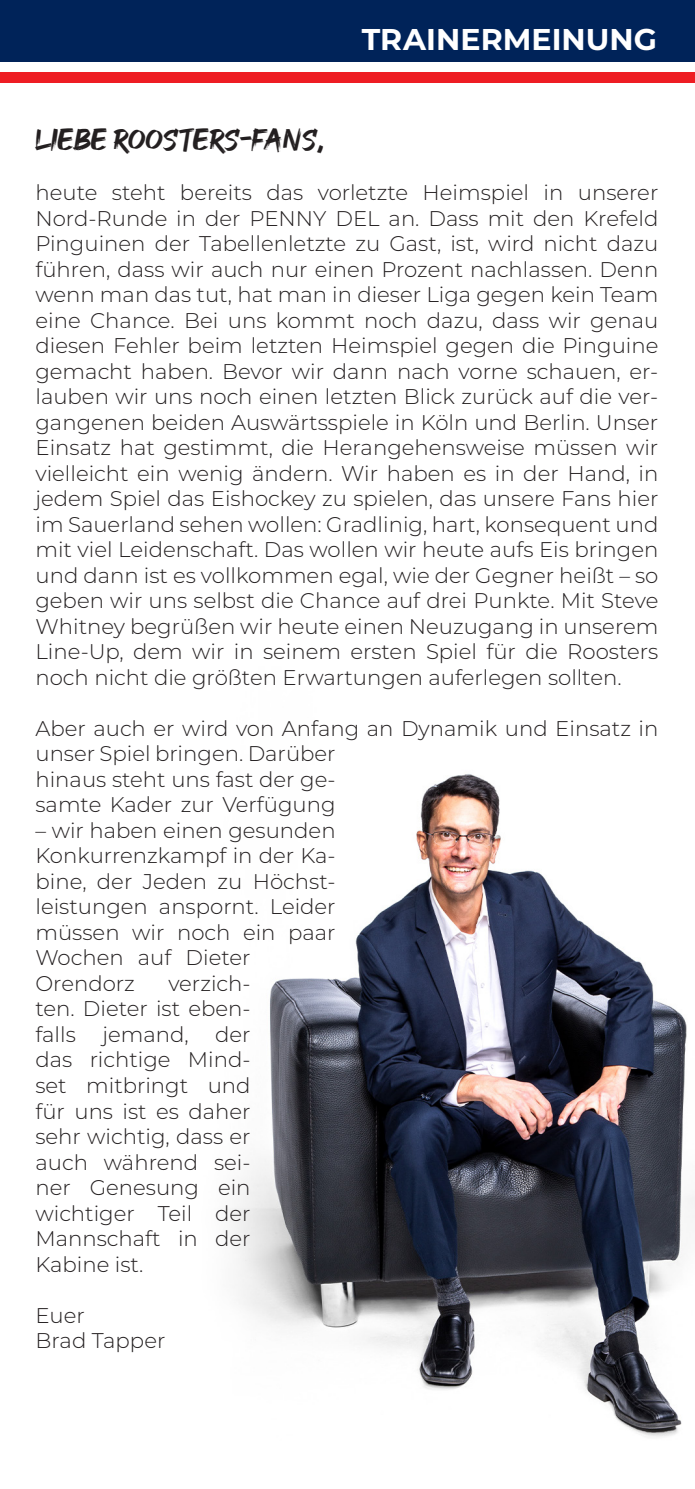
<style>
.page{position:relative;width:695px;height:1489px;background:#fff}
.page>*{position:absolute;margin:0;border:0;box-sizing:border-box;transform-origin:0 0}
.t1{font:30px "GOODBRUSH";color:#231f20}
.t2{font:700 30px "Montserrat";color:#fff}
.t3{font:300 21.25px/25.5px "Montserrat";color:#231f20;text-align:justify}
</style>
<div class="page">
<div style="left:0;top:0;width:694px;height:62px;background:#002359"></div>
<img style="left:232px;top:774px;width:462px;height:663px">
<div style="left:0;top:72px;width:694px;height:11px;background:#ee1d23"></div>
<p class="t2" style="left:362px;top:18px;width:296px">TRAINERMEINUNG</p>
<p class="t1" style="left:35px;top:122px;width:289px">LIEBE ROOSTERS-FANS,</p>
<p class="t3" style="left:35px;top:179px;width:624px">heute steht bereits das vorletzte Heimspiel in unserer Nord-Runde in der PENNY DEL an. Dass mit den Krefeld Pinguinen der Tabellenletzte zu Gast, ist, wird nicht dazu führen, dass wir auch nur einen Prozent nachlassen. Denn wenn man das tut, hat man in dieser Liga gegen kein Team eine Chance. Bei uns kommt noch dazu, dass wir genau diesen Fehler beim letzten Heimspiel gegen die Pinguine gemacht haben. Bevor wir dann nach vorne schauen, er&shy;lauben wir uns noch einen letzten Blick zurück auf die ver&shy;gangenen beiden Auswärtsspiele in Köln und Berlin. Unser Einsatz hat gestimmt, die Herangehensweise müssen wir vielleicht ein wenig ändern. Wir haben es in der Hand, in jedem Spiel das Eishockey zu spielen, das unsere Fans hier im Sauerland sehen wollen: Gradlinig, hart, konsequent und mit viel Leidenschaft. Das wollen wir heute aufs Eis bringen und dann ist es vollkommen egal, wie der Gegner heißt – so geben wir uns selbst die Chance auf drei Punkte. Mit Steve Whitney begrüßen wir heute einen Neuzugang in unserem Line-Up, dem wir in seinem ersten Spiel für die Roosters noch nicht die größten Erwartungen auferlegen sollten.</p>
<p class="t3" style="left:35px;top:714px;width:624px;text-align:left">Aber auch er wird von Anfang an Dynamik und Einsatz in unser Spiel bringen. Darüber<br>hinaus steht uns fast der ge-<br>samte Kader zur Verfügung</p>
<p class="t3" style="left:35px;top:816px;width:302px;text-align:left">– wir haben einen gesunden<br>Konkurrenzkampf in der Ka&shy;bine, der Jeden zu Höchst&shy;leistungen anspornt. Leider müssen wir noch ein paar<br>Wochen auf Dieter<br>Orendorz</p>
<p class="t3" style="left:35px;top:969px;width:217px;text-indent:133px">verzich&shy;ten. Dieter ist eben&shy;falls jemand, der das richtige Mind&shy;set mitbringt und für uns ist es daher sehr wichtig, dass er auch während sei&shy;ner Genesung ein wichtiger Teil der Mannschaft in der Kabine ist.</p>
<p class="t3" style="left:35px;top:1301px;width:51px">Euer</p>
<p class="t3" style="left:35px;top:1326px;width:131px">Brad Tapper</p>
</div>
